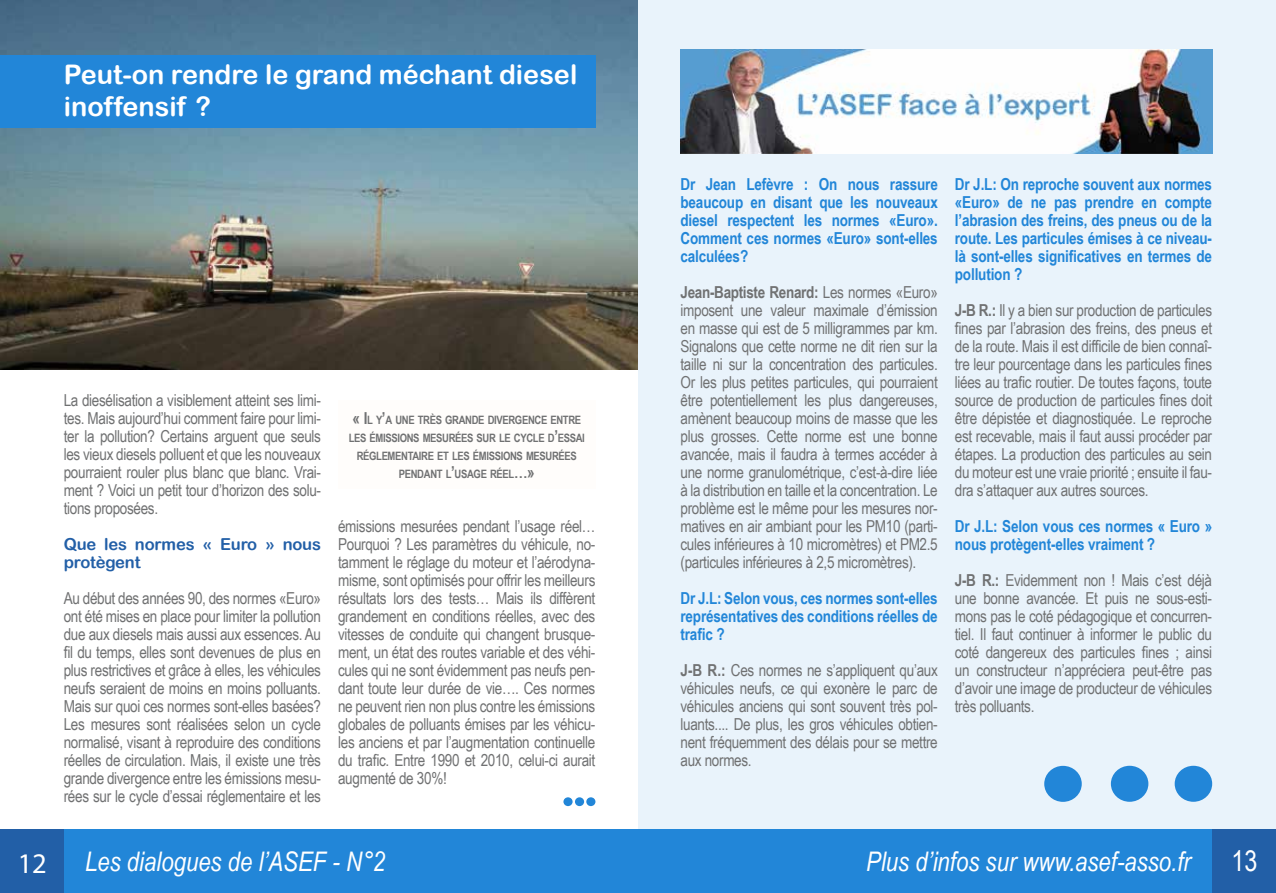
<style>
.page{position:relative;width:1276px;height:893px;background:#fff}
.page>*{position:absolute;margin:0;border:0;box-sizing:border-box;transform-origin:0 0}
.t1{font:28.5px "Myriad Pro";color:#fff}
.t2{font:28.5px "Arial Narrow";color:#fff}
.t3{font:italic 27px "Arial Narrow";color:#fff}
.t4{font:27px/32.4px "Arial Rounded MT Bold";color:#fff}
.t5{font:16.5px/18px "Arial Narrow";letter-spacing:-.02em;color:#707172;text-align:justify}
.t6{font:700 16.5px/18px "Arial Narrow";letter-spacing:-.01em;color:#2286d8;text-align:justify}
.t7{font:16.5px/18px "Arial Rounded MT Bold";letter-spacing:-.01em;color:#225fa7}
.t8{font:700 11.55px/18px "Arial Narrow";letter-spacing:-.03em;color:#707172;text-align:center}
.s1{font-size:16.5px}
.s2{font-weight:700}
</style>
<div class="page">
<div style="left:638px;top:0;width:638px;height:829px;background:#e9f3fb"></div>
<div style="left:64px;top:829px;width:574px;height:64px;background:#2286d8"></div>
<div style="left:638px;top:829px;width:574px;height:64px;background:#2286d8"></div>
<div style="left:0;top:829px;width:64px;height:64px;background:#225fa7"></div>
<div style="left:1212px;top:829px;width:64px;height:64px;background:#225fa7"></div>
<img style="left:0;top:0;width:638px;height:370px">
<div style="left:563px;top:797px;width:9px;height:9px;background:#2286d8;border-radius:50%"></div>
<div style="left:575px;top:797px;width:9px;height:9px;background:#2286d8;border-radius:50%"></div>
<div style="left:586px;top:797px;width:9px;height:9px;background:#2286d8;border-radius:50%"></div>
<div style="left:0;top:55px;width:595px;height:73px;background:#2286d8"></div>
<div style="left:1044px;top:766px;width:37px;height:36px;background:#2286d8;border-radius:50%"></div>
<div style="left:1174px;top:766px;width:38px;height:36px;background:#2286d8;border-radius:50%"></div>
<div style="left:1111px;top:766px;width:37px;height:36px;background:#2286d8;border-radius:50%"></div>
<div style="left:338px;top:400px;width:257px;height:89px;background:#fffdfb"></div>
<img style="left:680px;top:49px;width:532px;height:105px">
<h2 class="t4" style="left:64px;top:57px;width:515px">Peut-on rendre le grand méchant diesel inoffensif ?</h2>
<p class="t5" style="left:64px;top:390px;width:259px">La diesélisation a visiblement atteint ses limi&shy;tes. Mais aujourd’hui comment faire pour limi&shy;ter la pollution? Certains arguent que seuls les vieux diesels polluent et que les nouveaux pourraient rouler plus blanc que blanc. Vrai&shy;ment ? Voici un petit tour d’horizon des solu&shy;tions proposées.</p>
<p class="t7" style="left:64px;top:535px;width:259px">Que les normes « Euro » nous protègent</p>
<p class="t5" style="left:64px;top:588px;width:259px">Au début des années 90, des normes «Euro» ont été mises en place pour limiter la pollution due aux diesels mais aussi aux essences. Au fil du temps, elles sont devenues de plus en plus restrictives et grâce à elles, les véhicules neufs seraient de moins en moins polluants.<br>Mais sur quoi ces normes sont-elles basées?<br>Les mesures sont réalisées selon un cycle normalisé, visant à reproduire des conditions réelles de circulation. Mais, il existe une très grande divergence entre les émissions mesu&shy;rées sur le cycle d’essai réglementaire et les</p>
<p class="t8" style="left:349px;top:410px;width:238px"><span class="s1">« I</span> L Y<span class="s1">’</span>A UNE TRÈS GRANDE DIVERGENCE ENTRE LES ÉMISSIONS MESURÉES SUR LE CYCLE D<span class="s1">’</span>ESSAI RÉGLEMENTAIRE ET LES ÉMISSIONS MESURÉES PENDANT L<span class="s1">’</span>USAGE RÉEL<span class="s1">…»</span></p>
<p class="t5" style="left:338px;top:516px;width:259px">émissions mesurées pendant l’usage réel… Pourquoi ? Les paramètres du véhicule, no&shy;tamment le réglage du moteur et l’aérodyna&shy;misme, sont optimisés pour offrir les meilleurs résultats lors des tests… Mais ils diffèrent grandement en conditions réelles, avec des vitesses de conduite qui changent brusque&shy;ment, un état des routes variable et des véhi&shy;cules qui ne sont évidemment pas neufs pen&shy;dant toute leur durée de vie…. Ces normes ne peuvent rien non plus contre les émissions globales de polluants émises par les véhicu&shy;les anciens et par l’augmentation continuelle du trafic. Entre 1990 et 2010, celui-ci aurait augmenté de 30%!</p>
<p class="t6" style="left:680px;top:174px;width:259px">Dr Jean Lefèvre : On nous rassure beaucoup en disant que les nouveaux diesel respectent les normes «Euro».<br>Comment ces normes «Euro» sont-elles calculées?</p>
<p class="t5" style="left:680px;top:282px;width:259px"><span class="s2">Jean-Baptiste Renard:</span> Les normes «Euro» imposent une valeur maximale d’émission en masse qui est de 5 milligrammes par km.<br>Signalons que cette norme ne dit rien sur la taille ni sur la concentration des particules.<br>Or les plus petites particules, qui pourraient être potentiellement les plus dangereuses, amènent beaucoup moins de masse que les plus grosses. Cette norme est une bonne avancée, mais il faudra à termes accéder à une norme granulométrique, c’est-à-dire liée à la distribution en taille et la concentration. Le problème est le même pour les mesures nor&shy;matives en air ambiant pour les PM10 (parti&shy;cules inférieures à 10 micromètres) et PM2.5 (particules inférieures à 2,5 micromètres).</p>
<p class="t6" style="left:680px;top:588px;width:259px">Dr J.L: Selon vous, ces normes sont-elles représentatives des conditions réelles de trafic ?</p>
<p class="t5" style="left:680px;top:660px;width:259px"><span class="s2">J-B R.:</span> Ces normes ne s’appliquent qu’aux véhicules neufs, ce qui exonère le parc de véhicules anciens qui sont souvent très pol&shy;luants.... De plus, les gros véhicules obtien&shy;nent fréquemment des délais pour se mettre aux normes.</p>
<p class="t6" style="left:955px;top:174px;width:259px">Dr J.L: On reproche souvent aux normes «Euro» de ne pas prendre en compte l’abrasion des freins, des pneus ou de la route. Les particules émises à ce niveau&shy;là sont-elles significatives en termes de pollution ?</p>
<p class="t5" style="left:955px;top:300px;width:259px"><span class="s2">J-B R.:</span> Il y a bien sur production de particules fines par l’abrasion des freins, des pneus et de la route. Mais il est difficile de bien connaî&shy;tre leur pourcentage dans les particules fines liées au trafic routier. De toutes façons, toute source de production de particules fines doit être dépistée et diagnostiquée. Le reproche est recevable, mais il faut aussi procéder par étapes. La production des particules au sein du moteur est une vraie priorité ; ensuite il fau&shy;dra s’attaquer aux autres sources.</p>
<p class="t6" style="left:955px;top:516px;width:259px">Dr J.L: Selon vous ces normes « Euro » nous protègent-elles vraiment ?</p>
<p class="t5" style="left:955px;top:570px;width:259px"><span class="s2">J-B R.:</span> Evidemment non ! Mais c’est déjà une bonne avancée. Et puis ne sous-esti&shy;mons pas le coté pédagogique et concurren&shy;tiel. Il faut continuer à informer le public du coté dangereux des particules fines ; ainsi un constructeur n’appréciera peut-être pas d’avoir une image de producteur de véhicules très polluants.</p>
<h1 class="t1" style="left:18px;top:845px;width:31px">12</h1>
<h2 class="t3" style="left:85px;top:843px;width:301px">Les dialogues de l’ASEF - N°2</h2>
<h2 class="t3" style="left:866px;top:843px;width:326px">Plus d’infos sur www.asef-asso.fr</h2>
<h1 class="t2" style="left:1231px;top:840px;width:27px">13</h1>
</div>
